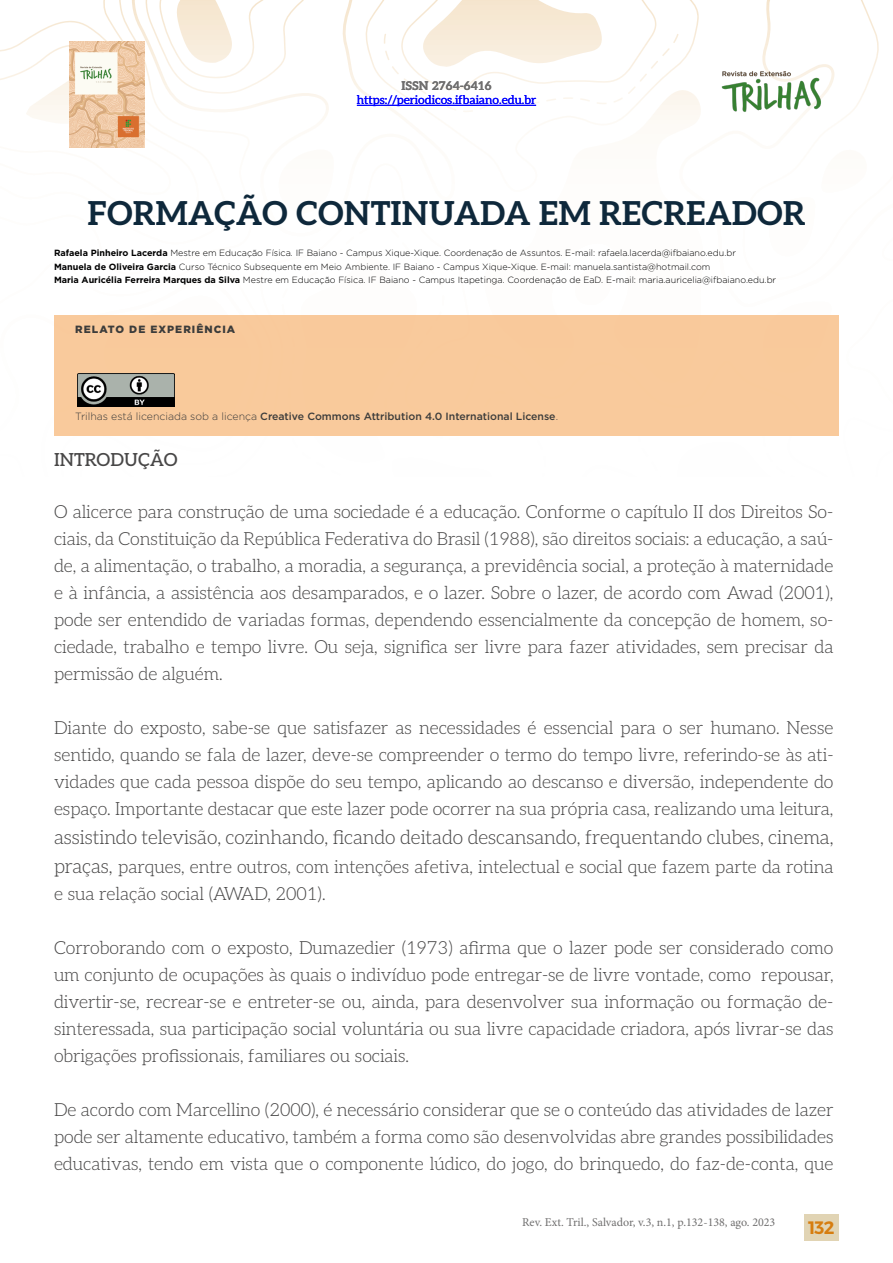
<style>
.page{position:relative;width:893px;height:1263px;background:#fff}
.page>*{position:absolute;margin:0;border:0;box-sizing:border-box;transform-origin:0 0}
.t1{font:700 33px "Aleo";color:#0e283b}
.t2{font:300 19.5px "Aleo";color:#484747}
.t3{font:300 18px/27px "Aleo";color:#484747;text-align:justify}
.t4{font:500 18px "Aleo";color:#484747}
.t5{font:18px "Trueno S Bd";color:#d67d0f}
.t6{font:12px "Minion Pro";color:#706f6f}
.t7{font:12px "Aleo";color:#00f}
.t8{font:700 12px "Aleo";color:#706f6f}
.t9{font:500 10.5px "Gotham";color:#3c3c3b}
.t10{font:900 10.5px "Gotham";letter-spacing:.1em;color:#3c3c3b}
.t11{font:300 9px/13.5px "Gotham";color:#000}
.s1{font-weight:700}
.s2{font-weight:300}
.s3{font-size:19.5px}
</style>
<div class="page">
<svg style="left:0;top:0;width:879px;height:436px"></svg>
<div style="left:804px;top:1214px;width:35px;height:27px;background:#e1d4b4"></div>
<hr style="left:357px;top:105px;width:179px;height:1px;background:#00f">
<div style="left:54px;top:315px;width:785px;height:120px;background:#f9ca9c"></div>
<img style="left:77px;top:373px;width:98px;height:34px">
<p class="t8" style="left:401px;top:76px;width:92px">ISSN 2764-6416</p>
<p class="t7" style="left:357px;top:90px;width:181px">https://periodicos.ifbaiano.edu.br</p>
<h1 class="t1" style="left:88px;top:186px;width:719px">FORMAÇÃO CONTINUADA EM RECREADOR</h1>
<p class="t11" style="left:54px;top:246px;width:724px"><span class="s1">Rafaela Pinheiro Lacerda</span> Mestre em Educação Física. IF Baiano - Campus Xique-Xique. Coordenação de Assuntos. E-mail: rafaela.lacerda@ifbaiano.edu.br<br><span class="s1">Manuela de Oliveira Garcia</span> Curso Técnico Subsequente em Meio Ambiente. IF Baiano - Campus Xique-Xique. E-mail: manuela.santista@hotmail.com<br><span class="s1">Maria Auricélia Ferreira Marques da Silva</span> Mestre em Educação Física. IF Baiano - Campus Itapetinga. Coordenação de EaD. E-mail: maria.auricelia@ifbaiano.edu.br</p>
<p class="t10" style="left:75px;top:322px;width:162px">RELATO DE EXPERIÊNCIA</p>
<p class="t9" style="left:75px;top:409px;width:484px"><span class="s2">Trilhas está licenciada sob a licença</span> Creative Commons Attribution 4.0 International License<span class="s2">.</span></p>
<p class="t4" style="left:54px;top:445px;width:125px">INTRODUÇÃO</p>
<p class="t3" style="left:54px;top:497px;width:781px">O alicerce para construção de uma sociedade é a educação. Conforme o capítulo II dos Direitos So&shy;ciais, da Constituição da República Federativa do Brasil (1988), são direitos sociais: a educação, a saú&shy;de, a alimentação, o trabalho, a moradia, a segurança, a previdência social, a proteção à maternidade e à infância, a assistência aos desamparados, e o lazer. Sobre o lazer, de acordo com Awad (2001), pode ser entendido de variadas formas, dependendo essencialmente da concepção de homem, so&shy;ciedade, trabalho e tempo livre. Ou seja, significa ser livre para fazer atividades, sem precisar da permissão de alguém.</p>
<p class="t3" style="left:54px;top:713px;width:781px">Diante do exposto, sabe-se que satisfazer as necessidades é essencial para o ser humano. Nesse sentido, quando se fala de lazer, deve-se compreender o termo do tempo livre, referindo-se às ati&shy;vidades que cada pessoa dispõe do seu tempo, aplicando ao descanso e diversão, independente do espaço. Importante destacar que este lazer pode ocorrer na sua própria casa, realizando uma leitura,</p>
<p class="t2" style="left:54px;top:822px;width:781px">assistindo televisão, cozinhando, ficando deitado descansando, frequentando clubes, cinema,</p>
<p class="t3" style="left:54px;top:852px;width:781px"><span class="s3">praças,</span> parques, entre outros, com intenções afetiva, intelectual e social que fazem parte da rotina e sua relação social (AWAD, 2001).</p>
<p class="t3" style="left:54px;top:933px;width:781px">Corroborando com o exposto, Dumazedier (1973) afirma que o lazer pode ser considerado como um conjunto de ocupações às quais o indivíduo pode entregar-se de livre vontade, como repousar, divertir-se, recrear-se e entreter-se ou, ainda, para desenvolver sua informação ou formação de&shy;sinteressada, sua participação social voluntária ou sua livre capacidade criadora, após livrar-se das obrigações profissionais, familiares ou sociais.</p>
<p class="t3" style="left:54px;top:1095px;width:781px">De acordo com Marcellino (2000), é necessário considerar que se o conteúdo das atividades de lazer pode ser altamente educativo, também a forma como são desenvolvidas abre grandes possibilidades educativas, tendo em vista que o componente lúdico, do jogo, do brinquedo, do faz-de-conta, que</p>
<p class="t6" style="left:522px;top:1214px;width:255px">Rev. Ext. Tril., Salvador, v.3, n.1, p.132-138, ago. 2023</p>
<p class="t5" style="left:808px;top:1217px;width:28px">132</p>
</div>
